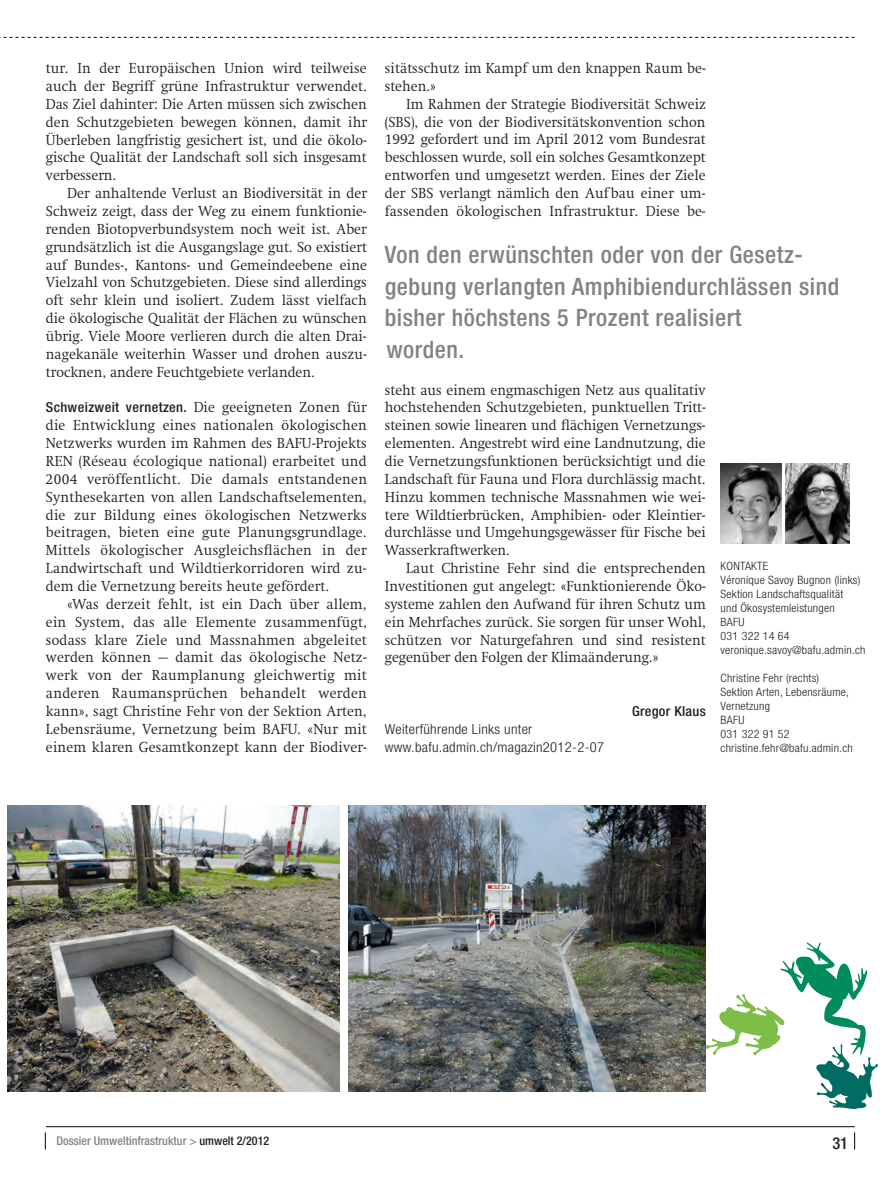
<style>
.page{position:relative;width:892px;height:1189px;background:#fff}
.page>*{position:absolute;margin:0;border:0;box-sizing:border-box;transform-origin:0 0}
.t1{font:500 condensed 24px/31.3px "Helvetica Neue LT";letter-spacing:.02em;color:#808285}
.t2{font:500 condensed 16.5px "Helvetica Neue LT";color:#231f20}
.t3{font:300 14.85px/17.9px "Swift LT Std";color:#231f20;text-align:justify;scale:.95 1}
.t4{font:300 condensed 13.8px/18px "Helvetica Neue LT";letter-spacing:.02em;color:#231f20;scale:1.06 1}
.t5{font:500 condensed 13.8px "Helvetica Neue LT";letter-spacing:.025em;color:#231f20;scale:1.04 1}
.t6{font:500 condensed 12px "Helvetica Neue LT";color:#808285}
.t7{font:300 condensed 11.55px/14px "Helvetica Neue LT";letter-spacing:.02em;color:#231f20;scale:1.04 1}
.s1{font-family:"Swift LT Std";font-weight:300;font-stretch:normal;font-size:14.85px}
.s2{color:#231f20}
</style>
<div class="page">
<hr style="left:46px;top:1126px;width:808px;height:1px;background:#231f20">
<svg style="left:45px;top:1132px;width:1px;height:17px"></svg>
<img style="left:720px;top:463px;width:61px;height:81px">
<svg style="left:0;top:37px;width:854px;height:1px"></svg>
<img style="left:785px;top:463px;width:64px;height:81px">
<img style="left:7px;top:805px;width:332px;height:286px">
<img style="left:348px;top:805px;width:357px;height:286px">
<svg style="left:705px;top:940px;width:173px;height:169px"></svg>
<p class="t3" style="left:46px;top:59px;width:339px">tur. In der Europäischen Union wird teilweise auch der Begriff grüne Infrastruktur verwendet.<br>Das Ziel dahinter: Die Arten müssen sich zwischen den Schutzgebieten bewegen können, damit ihr Überleben langfristig gesichert ist, und die ökolo&shy;gische Qualität der Landschaft soll sich insgesamt verbessern.</p>
<p class="t3" style="left:46px;top:184px;width:339px;text-indent:21px">Der anhaltende Verlust an Biodiversität in der Schweiz zeigt, dass der Weg zu einem funktionie&shy;renden Biotopverbundsystem noch weit ist. Aber grundsätzlich ist die Ausgangslage gut. So existiert auf Bundes-, Kantons- und Gemeindeebene eine Vielzahl von Schutzgebieten. Diese sind allerdings oft sehr klein und isoliert. Zudem lässt vielfach die ökologische Qualität der Flächen zu wünschen übrig. Viele Moore verlieren durch die alten Drai&shy;nagekanäle weiterhin Wasser und drohen auszu&shy;trocknen, andere Feuchtgebiete verlanden.</p>
<p class="t5" style="left:46px;top:399px;width:310px">Schweizweit vernetzen. <span class="s1">Die geeigneten Zonen für</span></p>
<p class="t3" style="left:46px;top:417px;width:339px">die Entwicklung eines nationalen ökologischen Netzwerks wurden im Rahmen des BAFU-Projekts REN (Réseau écologique national) erarbeitet und 2004 veröffentlicht. Die damals entstandenen Synthesekarten von allen Landschaftselementen, die zur Bildung eines ökologischen Netzwerks beitragen, bieten eine gute Planungsgrundlage.<br>Mittels ökologischer Ausgleichsflächen in der Landwirtschaft und Wildtierkorridoren wird zu&shy;dem die Vernetzung bereits heute gefördert.</p>
<p class="t3" style="left:46px;top:595px;width:339px;text-indent:21px">«Was derzeit fehlt, ist ein Dach über allem, ein System, das alle Elemente zusammenfügt, sodass klare Ziele und Massnahmen abgeleitet werden können – damit das ökologische Netz&shy;werk von der Raumplanung gleichwertig mit anderen Raumansprüchen behandelt werden kann», sagt Christine Fehr von der Sektion Arten, Lebensräume, Vernetzung beim BAFU. «Nur mit einem klaren Gesamtkonzept kann der Biodiver-</p>
<p class="t3" style="left:385px;top:59px;width:339px">sitätsschutz im Kampf um den knappen Raum be&shy;stehen.»</p>
<p class="t3" style="left:385px;top:95px;width:339px;text-indent:21px">Im Rahmen der Strategie Biodiversität Schweiz (SBS), die von der Biodiversitätskonvention schon 1992 gefordert und im April 2012 vom Bundesrat beschlossen wurde, soll ein solches Gesamtkonzept entworfen und umgesetzt werden. Eines der Ziele der SBS verlangt nämlich den Auf bau einer um&shy;fassenden ökologischen Infrastruktur. Diese be-</p>
<h1 class="t1" style="left:384px;top:239px;width:456px">Von den erwünschten oder von der Gesetz&shy;gebung verlangten Amphibiendurchlässen sind bisher höchstens 5 Prozent realisiert<br>worden.</h1>
<p class="t3" style="left:385px;top:381px;width:339px">steht aus einem engmaschigen Netz aus qualitativ hochstehenden Schutzgebieten, punktuellen Tritt&shy;steinen sowie linearen und flächigen Vernetzungs&shy;elementen. Angestrebt wird eine Landnutzung, die die Vernetzungsfunktionen berücksichtigt und die Landschaft für Fauna und Flora durchlässig macht.<br>Hinzu kommen technische Massnahmen wie wei&shy;tere Wildtierbrücken, Amphibien- oder Kleintier&shy;durchlässe und Umgehungsgewässer für Fische bei Wasserkraftwerken.</p>
<p class="t3" style="left:385px;top:559px;width:339px;text-indent:21px">Laut Christine Fehr sind die entsprechenden Investitionen gut angelegt: «Funktionierende Öko&shy;systeme zahlen den Aufwand für ihren Schutz um ein Mehrfaches zurück. Sie sorgen für unser Wohl, schützen vor Naturgefahren und sind resistent gegenüber den Folgen der Klimaänderung.»</p>
<p class="t4" style="left:384px;top:720px;width:208px">Weiterführende Links unter www.bafu.admin.ch/magazin2012-2-07</p>
<p class="t5" style="left:631px;top:703px;width:72px">Gregor Klaus</p>
<p class="t7" style="left:720px;top:559px;width:141px">KONTAKTE<br>Véronique Savoy Bugnon (links)<br>Sektion Landschaftsqualität<br>und Ökosystemleistungen<br>BAFU<br>031 322 14 64 veronique.savoy@bafu.admin.ch</p>
<p class="t7" style="left:720px;top:671px;width:129px">Christine Fehr (rechts)<br>Sektion Arten, Lebensräume,<br>Vernetzung<br>BAFU<br>031 322 91 52 christine.fehr@bafu.admin.ch</p>
<p class="t6" style="left:56px;top:1133px;width:214px">Dossier Umweltinfrastruktur &gt; <span class="s2">umwelt 2/2012</span></p>
<p class="t2" style="left:832px;top:1134px;width:17px">31</p>
</div>
